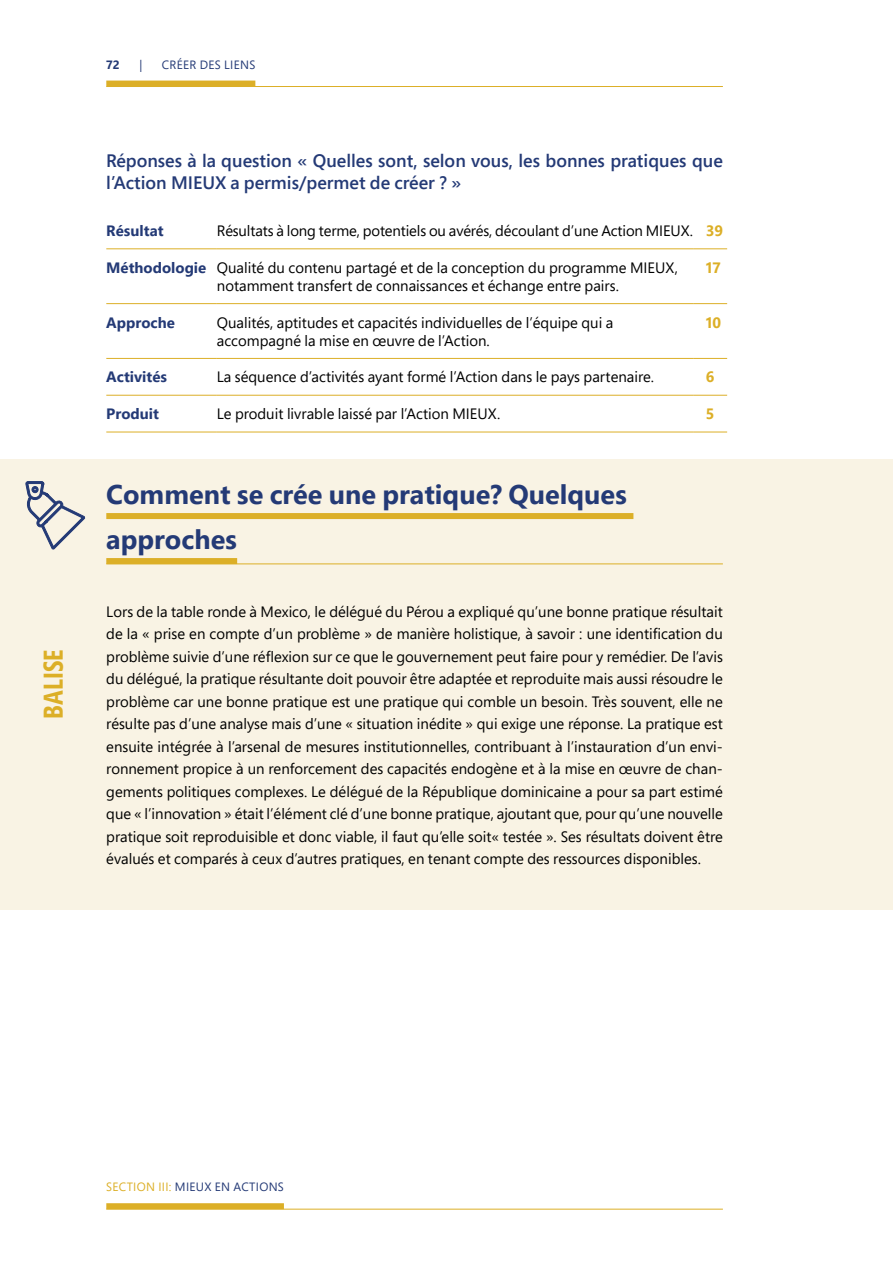
<style>
.page{position:relative;width:893px;height:1263px;background:#fff}
.page>*{position:absolute;margin:0;border:0;box-sizing:border-box;transform-origin:0 0}
.t1{font:700 27px/45px "Segoe Pro";color:#243a76}
.t2{font:700 27px "Segoe Pro Cond";color:#dcaf27}
.t3{font:600 18px/22.5px "Segoe Pro";color:#243a76}
.t4{font:15px/22.5px "Segoe Pro";color:#000}
.t5{font:700 15px "Segoe Pro";color:#243a76}
.t6{font:700 15px "Segoe Pro";color:#dcaf27}
.t7{font:12px "Segoe Pro";letter-spacing:.025em;color:#243a76}
.t8{font:700 12px "Segoe Pro";color:#243a76}
.s1{font-weight:700;color:#dcaf27}
.s2{font-weight:700;color:#243a76}
.s3{color:#dcaf27}
</style>
<div class="page">
<div style="left:106px;top:1203px;width:178px;height:6px;background:#dcaf27"></div>
<hr style="left:106px;top:1209px;width:617px;height:1px;background:#dcaf27">
<div style="left:106px;top:81px;width:149px;height:6px;background:#dcaf27"></div>
<hr style="left:106px;top:86px;width:617px;height:1px;background:#dcaf27">
<div style="left:0;top:459px;width:893px;height:450px;background:#f9f3e4"></div>
<svg style="left:25px;top:481px;width:61px;height:69px"></svg>
<div style="left:106px;top:513px;width:527px;height:6px;background:#dcaf27"></div>
<hr style="left:106px;top:563px;width:617px;height:1px;background:#dcaf27">
<div style="left:106px;top:558px;width:131px;height:6px;background:#dcaf27"></div>
<hr style="left:106px;top:248px;width:111px;height:1px;background:#dcaf27">
<hr style="left:217px;top:248px;width:476px;height:1px;background:#dcaf27">
<hr style="left:693px;top:248px;width:34px;height:1px;background:#dcaf27">
<hr style="left:106px;top:303px;width:111px;height:1px;background:#dcaf27">
<hr style="left:217px;top:303px;width:476px;height:1px;background:#dcaf27">
<hr style="left:693px;top:303px;width:34px;height:1px;background:#dcaf27">
<hr style="left:106px;top:358px;width:111px;height:1px;background:#dcaf27">
<hr style="left:217px;top:358px;width:476px;height:1px;background:#dcaf27">
<hr style="left:693px;top:358px;width:34px;height:1px;background:#dcaf27">
<hr style="left:106px;top:395px;width:111px;height:1px;background:#dcaf27">
<hr style="left:217px;top:395px;width:476px;height:1px;background:#dcaf27">
<hr style="left:693px;top:395px;width:34px;height:1px;background:#dcaf27">
<hr style="left:106px;top:432px;width:111px;height:1px;background:#dcaf27">
<hr style="left:217px;top:432px;width:476px;height:1px;background:#dcaf27">
<hr style="left:693px;top:432px;width:34px;height:1px;background:#dcaf27">
<h1 class="t2" style="left:37px;top:719px;width:71px;rotate:-90deg">BALISE</h1>
<p class="t8" style="left:106px;top:56px;width:15px">72</p>
<p class="t7" style="left:139px;top:56px;width:4px">|</p>
<p class="t7" style="left:162px;top:56px;width:95px">CRÉER DES LIENS</p>
<p class="t3" style="left:106px;top:148px;width:618px">Réponses à la question « Quelles sont, selon vous, les bonnes pratiques que l’Action MIEUX a permis/permet de créer ? »</p>
<p class="t5" style="left:106px;top:220px;width:59px">Résultat</p>
<p class="t4" style="left:217px;top:219px;width:508px">Résultats à long terme, potentiels ou avérés, découlant d’une Action MIEUX. <span class="s1">39</span></p>
<p class="t4" style="left:217px;top:258px;width:463px;line-height:18px;text-indent:-111px"><span class="s2">Méthodologie</span> Qualité du contenu partagé et de la conception du programme MIEUX, notamment transfert de connaissances et échange entre pairs.</p>
<p class="t6" style="left:706px;top:257px;width:16px">17</p>
<p class="t5" style="left:106px;top:312px;width:70px">Approche</p>
<p class="t4" style="left:217px;top:313px;width:398px;line-height:18px">Qualités, aptitudes et capacités individuelles de l’équipe qui a accompagné la mise en œuvre de l’Action.</p>
<p class="t6" style="left:706px;top:312px;width:17px">10</p>
<p class="t5" style="left:106px;top:366px;width:62px">Activités</p>
<p class="t4" style="left:217px;top:365px;width:439px">La séquence d’activités ayant formé l’Action dans le pays partenaire.</p>
<p class="t6" style="left:706px;top:366px;width:10px">6</p>
<p class="t5" style="left:106px;top:403px;width:54px">Produit</p>
<p class="t4" style="left:217px;top:402px;width:285px">Le produit livrable laissé par l’Action MIEUX.</p>
<p class="t6" style="left:706px;top:403px;width:10px">5</p>
<h1 class="t1" style="left:106px;top:471px;width:522px">Comment se crée une pratique? Quelques approches</h1>
<p class="t4" style="left:106px;top:600px;width:618px;text-align:justify">Lors de la table ronde à Mexico, le délégué du Pérou a expliqué qu’une bonne pratique résultait de la « prise en compte d’un problème » de manière holistique, à savoir : une identification du problème suivie d’une réflexion sur ce que le gouvernement peut faire pour y remédier. De l’avis du délégué, la pratique résultante doit pouvoir être adaptée et reproduite mais aussi résoudre le problème car une bonne pratique est une pratique qui comble un besoin. Très souvent, elle ne résulte pas d’une analyse mais d’une « situation inédite » qui exige une réponse. La pratique est ensuite intégrée à l’arsenal de mesures institutionnelles, contribuant à l’instauration d’un envi&shy;ronnement propice à un renforcement des capacités endogène et à la mise en œuvre de chan&shy;gements politiques complexes. Le délégué de la République dominicaine a pour sa part estimé que « l’innovation » était l’élément clé d’une bonne pratique, ajoutant que, pour qu’une nouvelle pratique soit reproduisible et donc viable, il faut qu’elle soit« testée ». Ses résultats doivent être évalués et comparés à ceux d’autres pratiques, en tenant compte des ressources disponibles.</p>
<p class="t7" style="left:106px;top:1179px;width:179px"><span class="s3">SECTION III:</span> MIEUX EN ACTIONS</p>
</div>
